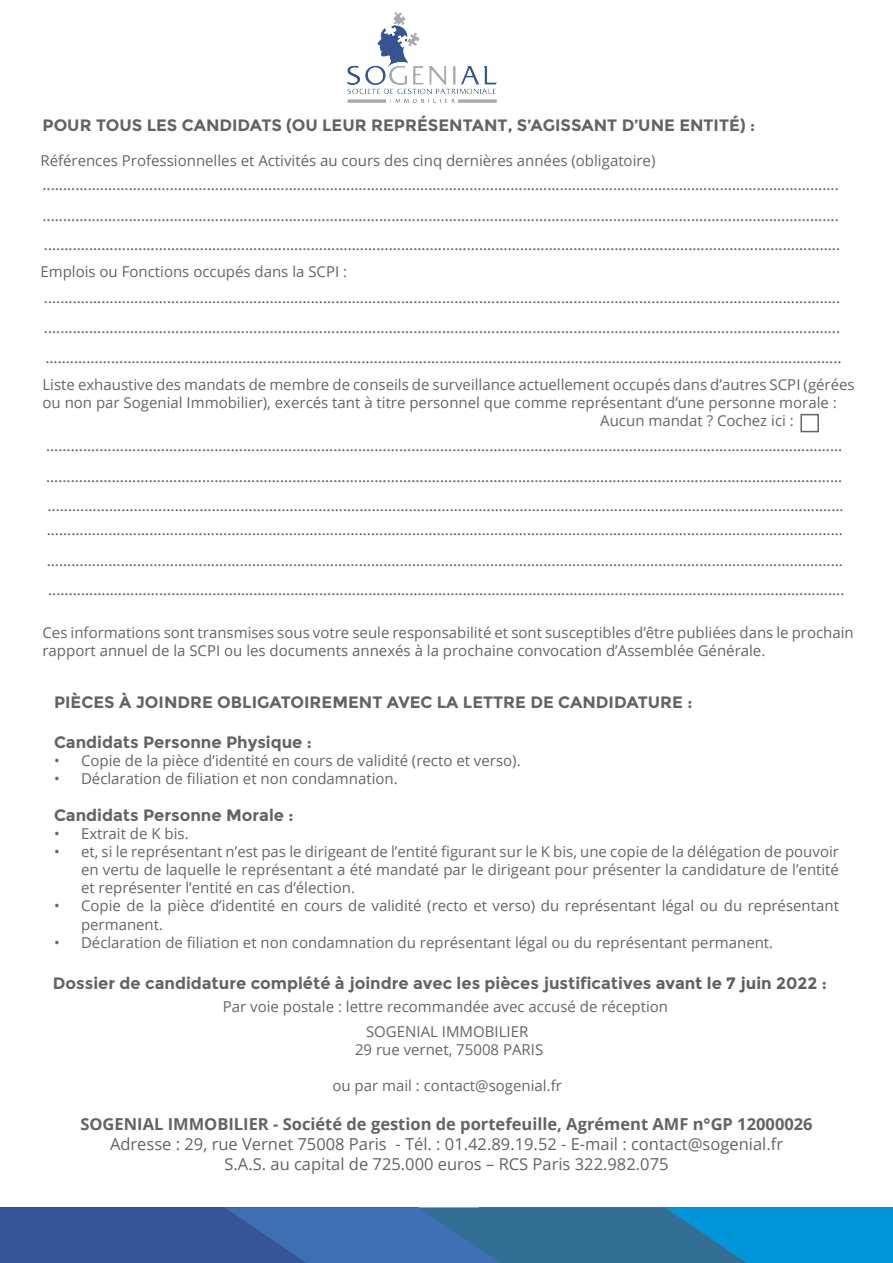
<style>
.page{position:relative;width:893px;height:1263px;background:#fff}
.page>*{position:absolute;margin:0;border:0;box-sizing:border-box;transform-origin:0 0}
.t1{font:18px "Minion Pro";color:#636366}
.t2{font:700 16.5px "Montserrat";color:#636366}
.t3{font:16.5px/19.8px "Open Sans";color:#636366;text-align:center}
.t4{font:15px/18px "Open Sans";color:#656568}
.s1{color:#5b5f60}
.s2{font-weight:700}
</style>
<div class="page">
<div style="left:480px;top:1207px;width:413px;height:56px;background:#0095d9"></div>
<div style="left:0;top:1207px;width:418px;height:56px;background:#355596"></div>
<svg style="left:225px;top:1207px;width:522px;height:56px"></svg>
<img style="left:348px;top:13px;width:148px;height:90px">
<div style="left:800px;top:414px;width:19px;height:18px;border:2px solid #636366"></div>
<p class="t2" style="left:43px;top:115px;width:714px">POUR TOUS LES CANDIDATS (OU LEUR REPRÉSENTANT, S’AGISSANT D’UNE ENTITÉ) :</p>
<p class="t4" style="left:40px;top:151px;width:617px">Références Professionnelles et Activités au cours des cinq dernières années (obligatoire)</p>
<p class="t1" style="left:43px;top:172px;width:798px">..................................................................................................................................................................................................</p>
<p class="t1" style="left:43px;top:203px;width:798px">..................................................................................................................................................................................................</p>
<p class="t1" style="left:44px;top:232px;width:798px">..................................................................................................................................................................................................</p>
<p class="t4" style="left:40px;top:262px;width:308px">Emplois ou Fonctions occupés dans la SCPI :</p>
<p class="t1" style="left:44px;top:285px;width:798px">..................................................................................................................................................................................................</p>
<p class="t1" style="left:44px;top:315px;width:798px">..................................................................................................................................................................................................</p>
<p class="t1" style="left:45px;top:345px;width:798px">..................................................................................................................................................................................................</p>
<p class="t4" style="left:43px;top:375px;width:814px">Liste exhaustive des mandats de membre de conseils de surveillance actuellement occupés dans d’autres SCPI (gérées</p>
<p class="t4" style="left:43px;top:393px;width:796px">ou non par Sogenial Immobilier), exercés tant à titre personnel que comme représentant d’une personne morale :</p>
<p class="t4" style="left:600px;top:411px;width:195px">Aucun mandat ? Cochez ici :</p>
<p class="t1" style="left:46px;top:433px;width:798px">..................................................................................................................................................................................................</p>
<p class="t1" style="left:46px;top:464px;width:798px">..................................................................................................................................................................................................</p>
<p class="t1" style="left:47px;top:493px;width:798px">..................................................................................................................................................................................................</p>
<p class="t1" style="left:47px;top:517px;width:798px">..................................................................................................................................................................................................</p>
<p class="t1" style="left:47px;top:548px;width:798px">..................................................................................................................................................................................................</p>
<p class="t1" style="left:48px;top:577px;width:798px">..................................................................................................................................................................................................</p>
<p class="t4" style="left:43px;top:623px;width:813px">Ces informations sont transmises sous votre seule responsabilité et sont susceptibles d’être publiées dans le prochain rapport annuel de la SCPI ou les documents annexés à la prochaine convocation d’Assemblée Générale.</p>
<p class="t2" style="left:54px;top:692px;width:649px">PIÈCES À JOINDRE OBLIGATOIREMENT AVEC LA LETTRE DE CANDIDATURE : Μ</p>
<p class="t2" style="left:54px;top:732px;width:259px">Candidats Personne Physique :</p>
<p class="t4" style="left:54px;top:751px;width:468px">• Copie de la pièce d’identité en cours de validité (recto et verso).</p>
<p class="t4" style="left:54px;top:769px;width:345px">• Déclaration de filiation et non condamnation.</p>
<p class="t2" style="left:54px;top:806px;width:241px">Candidats Personne Morale :</p>
<p class="t4" style="left:54px;top:825px;width:136px">• Extrait de K bis.</p>
<p class="t4" style="left:81px;top:843px;width:759px;text-align:justify;text-indent:-27px">• et, si le représentant n’est pas le dirigeant de l’entité figurant sur le K bis, une copie de la délégation de pouvoir en vertu de laquelle le représentant a été mandaté par le dirigeant pour présenter la candidature de l’entité et représenter l’entité en cas d’élection.</p>
<p class="t4" style="left:81px;top:897px;width:759px;text-indent:-27px">• Copie de la pièce d’identité en cours de validité (recto et verso) du représentant légal ou du représentant permanent.</p>
<p class="t4" style="left:54px;top:933px;width:721px">• Déclaration de filiation et non condamnation du représentant légal ou du représentant permanent.</p>
<p class="t2" style="left:53px;top:973px;width:775px">Dossier de candidature complété à joindre avec les pièces justificatives <span class="s1">avant le 7 juin 2022 :</span></p>
<p class="t4" style="left:366px;top:1022px;width:164px">SOGENIAL IMMOBILIER</p>
<p class="t4" style="left:355px;top:1040px;width:190px">29 rue vernet, 75008 PARIS</p>
<p class="t4" style="left:332px;top:1076px;width:231px">ou par mail : contact@sogenial.fr</p>
<p class="t4" style="left:223px;top:997px;width:447px">Par voie postale : lettre recommandée avec accusé de réception</p>
<p class="t3" style="left:80px;top:1114px;width:734px"><span class="s2">SOGENIAL IMMOBILIER - Société de gestion de portefeuille, Agrément AMF n°GP 12000026<br></span>Adresse : 29, rue Vernet 75008 Paris - Tél. : 01.42.89.19.52 - E-mail : contact@sogenial.fr<br>S.A.S. au capital de 725.000 euros – RCS Paris 322.982.075</p>
</div>
